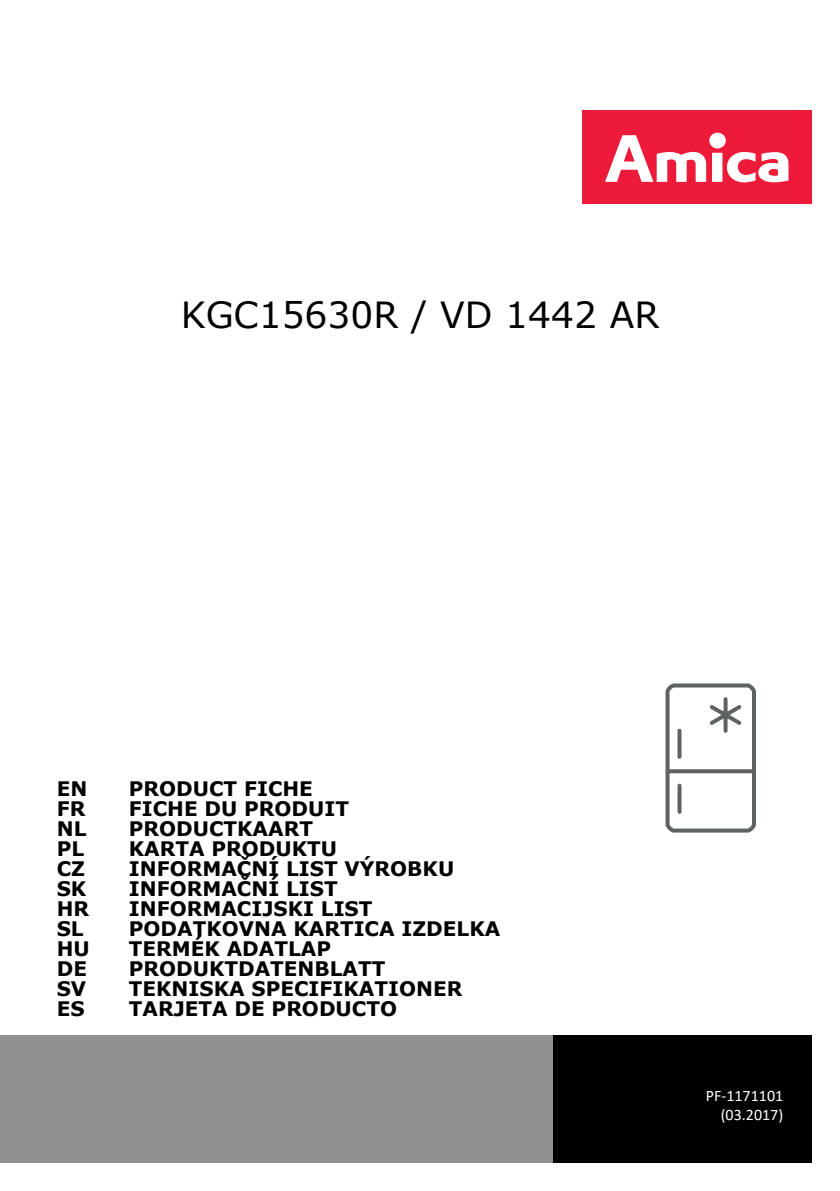
<style>
.page{position:relative;width:840px;height:1191px;background:#fff}
.page>*{position:absolute;margin:0;border:0;box-sizing:border-box;transform-origin:0 0}
.t1{font:36px "Verdana";color:#000}
.t2{font:700 20px "Verdana";color:#000}
.t3{font:16px/19.2px "Calibri";color:#fff;text-align:right}
</style>
<div class="page">
<div style="left:0;top:1035px;width:553px;height:127px;background:#8e9091"></div>
<div style="left:553px;top:1035px;width:258px;height:127px;background:#000"></div>
<div style="left:581px;top:111px;width:230px;height:93px;background:#ed1a39"></div>
<svg style="left:605px;top:133px;width:183px;height:49px"></svg>
<svg style="left:665px;top:683px;width:90px;height:150px"></svg>
<h1 class="t1" style="left:181px;top:290px;width:480px">KGC15630R / VD 1442 AR</h1>
<p class="t2" style="left:57px;top:774px;width:32px">EN</p>
<p class="t2" style="left:129px;top:774px;width:185px">PRODUCT FICHE</p>
<p class="t2" style="left:57px;top:794px;width:30px">FR</p>
<p class="t2" style="left:129px;top:794px;width:222px">FICHE DU PRODUIT</p>
<p class="t2" style="left:57px;top:814px;width:31px">NL</p>
<p class="t2" style="left:129px;top:814px;width:185px">PRODUCTKAART</p>
<p class="t2" style="left:57px;top:834px;width:29px">PL</p>
<p class="t2" style="left:129px;top:834px;width:210px">KARTA PRODUKTU</p>
<p class="t2" style="left:57px;top:854px;width:30px">CZ</p>
<p class="t2" style="left:129px;top:854px;width:327px">INFORMAČNÍ LIST VÝROBKU</p>
<p class="t2" style="left:57px;top:874px;width:31px">SK</p>
<p class="t2" style="left:129px;top:874px;width:210px">INFORMAČNÍ LIST</p>
<p class="t2" style="left:57px;top:894px;width:34px">HR</p>
<p class="t2" style="left:129px;top:894px;width:245px">INFORMACIJSKI LIST</p>
<p class="t2" style="left:57px;top:914px;width:28px">SL</p>
<p class="t2" style="left:129px;top:914px;width:373px">PODATKOVNA KARTICA IZDELKA</p>
<p class="t2" style="left:57px;top:934px;width:34px">HU</p>
<p class="t2" style="left:129px;top:934px;width:204px">TERMÉK ADATLAP</p>
<p class="t2" style="left:57px;top:954px;width:32px">DE</p>
<p class="t2" style="left:129px;top:954px;width:258px">PRODUKTDATENBLATT</p>
<p class="t2" style="left:57px;top:974px;width:31px">SV</p>
<p class="t2" style="left:129px;top:974px;width:335px">TEKNISKA SPECIFIKATIONER</p>
<p class="t2" style="left:57px;top:994px;width:29px">ES</p>
<p class="t2" style="left:129px;top:994px;width:269px">TARJETA DE PRODUCTO</p>
<p class="t3" style="left:705px;top:1085px;width:79px">PF-1171101 (03.2017)</p>
</div>
